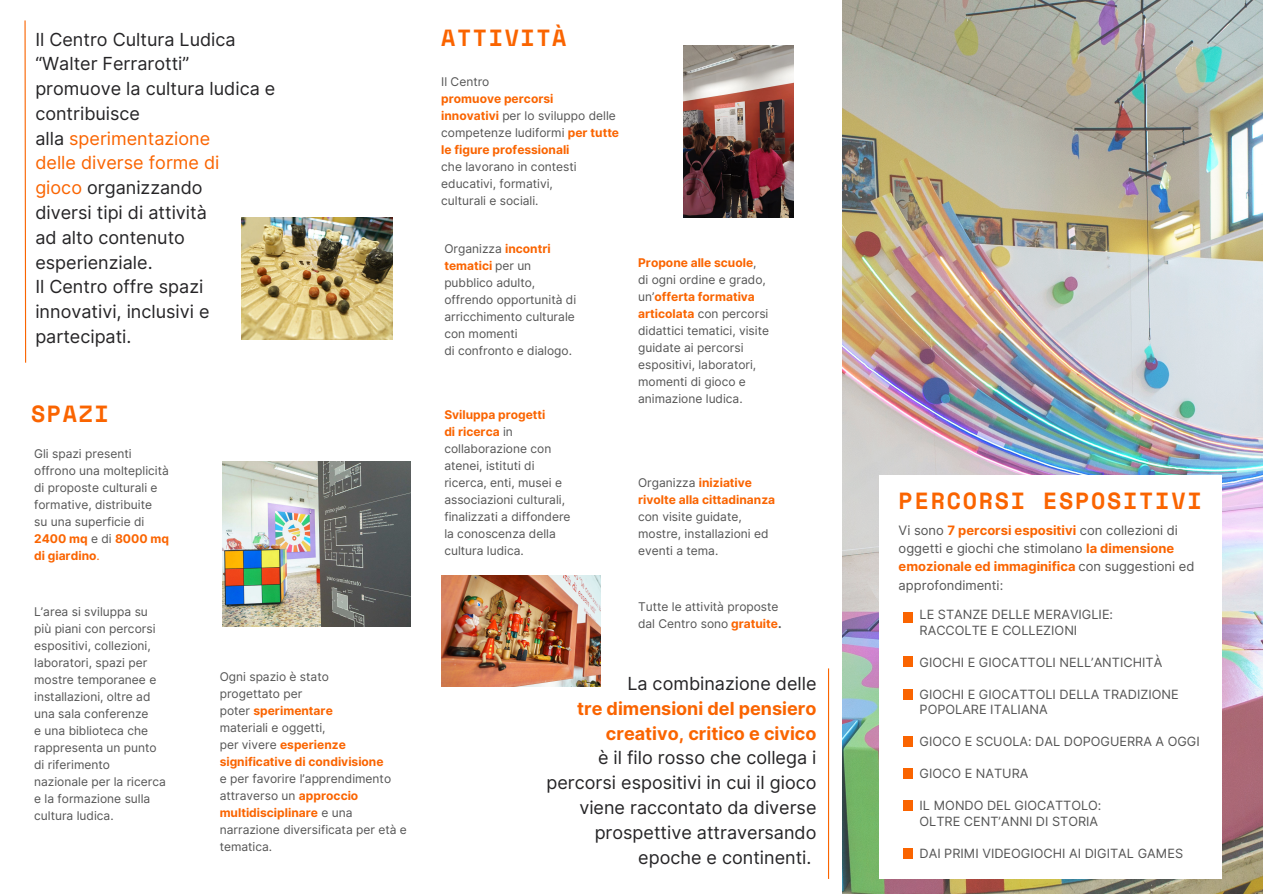
<style>
.page{position:relative;width:1263px;height:894px;background:#fff}
.page>*{position:absolute;margin:0;border:0;box-sizing:border-box;transform-origin:0 0}
.t1{font:700 23.25px "Space Mono";letter-spacing:.075em;color:#fa6400}
.t2{font:18px/24.8px "Inter";color:#252426}
.t3{font:700 18px "Inter";color:#fa6400}
.t4{font:18px "Inter";color:#fa6400}
.t5{font:12.9px/18.3px "Inter";color:#545454}
.t6{font:12.75px/15.9px "Inter";color:#545454}
.t7{font:12px/17px "Inter";color:#545454}
.t8{font:700 12px "Inter";color:#fa6400}
.s1{color:#252426}
.s2{color:#fa6400}
.s3{font-weight:400;color:#545454}
.s4{font-weight:400}
.s5{font-weight:700;color:#fa6400}
.s6{font-weight:700}
</style>
<div class="page">
<img style="left:842px;top:0;width:421px;height:893px">
<svg style="left:24px;top:20px;width:3px;height:343px"></svg>
<img style="left:242px;top:217px;width:150px;height:122px">
<img style="left:223px;top:461px;width:188px;height:165px">
<img style="left:683px;top:45px;width:111px;height:172px">
<hr style="left:828px;top:668px;width:1px;height:210px;background:#fa6400">
<img style="left:441px;top:575px;width:160px;height:111px">
<div style="left:880px;top:475px;width:341px;height:403px;background:#fff"></div>
<div style="left:903px;top:612px;width:9px;height:10px;background:#fa6400"></div>
<div style="left:903px;top:656px;width:9px;height:10px;background:#fa6400"></div>
<div style="left:903px;top:688px;width:9px;height:11px;background:#fa6400"></div>
<div style="left:903px;top:736px;width:9px;height:10px;background:#fa6400"></div>
<div style="left:903px;top:768px;width:9px;height:10px;background:#fa6400"></div>
<div style="left:903px;top:800px;width:9px;height:10px;background:#fa6400"></div>
<div style="left:903px;top:847px;width:9px;height:11px;background:#fa6400"></div>
<p class="t2" style="left:35px;top:27px;width:202px">Il Centro Cultura Ludica “Walter Ferrarotti”</p>
<p class="t2" style="left:35px;top:76px;width:242px">promuove la cultura ludica e</p>
<p class="t2" style="left:35px;top:101px;width:106px">contribuisce</p>
<p class="t4" style="left:35px;top:127px;width:176px"><span class="s1">alla</span> sperimentazione</p>
<p class="t4" style="left:35px;top:152px;width:186px">delle diverse forme di</p>
<p class="t2" style="left:35px;top:175px;width:169px"><span class="s2">gioco</span> organizzando</p>
<p class="t2" style="left:35px;top:200px;width:173px">diversi tipi di attività</p>
<p class="t2" style="left:35px;top:225px;width:151px">ad alto contenuto</p>
<p class="t2" style="left:35px;top:249px;width:119px">esperienziale.</p>
<p class="t2" style="left:35px;top:274px;width:169px">Il Centro offre spazi</p>
<p class="t2" style="left:35px;top:299px;width:176px">innovativi, inclusivi e</p>
<p class="t2" style="left:35px;top:324px;width:98px">partecipati.</p>
<p class="t1" style="left:31px;top:396px;width:79px">SPAZI</p>
<p class="t7" style="left:34px;top:445px;width:99px">Gli spazi presenti</p>
<p class="t7" style="left:34px;top:462px;width:136px">offrono una molteplicità</p>
<p class="t7" style="left:34px;top:479px;width:125px">di proposte culturali e</p>
<p class="t7" style="left:34px;top:496px;width:119px">formative, distribuite</p>
<p class="t7" style="left:34px;top:513px;width:112px">su una superficie di</p>
<p class="t8" style="left:34px;top:531px;width:136px">2400 mq <span class="s3">e di</span> 8000 mq</p>
<p class="t8" style="left:34px;top:548px;width:67px">di giardino<span class="s4">.</span></p>
<p class="t7" style="left:34px;top:602px;width:115px">L’area si sviluppa su</p>
<p class="t7" style="left:34px;top:619px;width:123px">più piani con percorsi</p>
<p class="t7" style="left:34px;top:636px;width:118px">espositivi, collezioni,</p>
<p class="t7" style="left:34px;top:653px;width:115px">laboratori, spazi per</p>
<p class="t7" style="left:34px;top:670px;width:124px">mostre temporanee e</p>
<p class="t7" style="left:34px;top:687px;width:118px">installazioni, oltre ad</p>
<p class="t7" style="left:34px;top:704px;width:116px">una sala conferenze</p>
<p class="t7" style="left:34px;top:721px;width:116px">e una biblioteca che</p>
<p class="t7" style="left:34px;top:738px;width:124px">rappresenta un punto</p>
<p class="t7" style="left:34px;top:755px;width:77px">di riferimento</p>
<p class="t7" style="left:34px;top:772px;width:133px">nazionale per la ricerca</p>
<p class="t7" style="left:34px;top:789px;width:118px">e la formazione sulla</p>
<p class="t7" style="left:34px;top:806px;width:81px">cultura ludica.</p>
<p class="t7" style="left:220px;top:667px;width:111px">Ogni spazio è stato</p>
<p class="t7" style="left:220px;top:684px;width:84px">progettato per</p>
<p class="t8" style="left:220px;top:703px;width:115px"><span class="s3">poter</span> sperimentare</p>
<p class="t7" style="left:220px;top:718px;width:107px">materiali e oggetti,</p>
<p class="t8" style="left:220px;top:737px;width:128px"><span class="s3">per vivere</span> esperienze</p>
<p class="t8" style="left:220px;top:753px;width:165px">significative di condivisione</p>
<p class="t7" style="left:220px;top:769px;width:173px">e per favorire l’apprendimento</p>
<p class="t7" style="left:220px;top:786px;width:140px">attraverso un <span class="s5">approccio</span></p>
<p class="t8" style="left:220px;top:804px;width:134px">multidisciplinare <span class="s3">e una</span></p>
<p class="t7" style="left:220px;top:820px;width:189px">narrazione diversificata per età e tematica.</p>
<p class="t1" style="left:441px;top:20px;width:127px">ATTIVITÀ</p>
<p class="t7" style="left:441px;top:73px;width:50px">Il Centro</p>
<p class="t8" style="left:441px;top:91px;width:114px">promuove percorsi</p>
<p class="t7" style="left:441px;top:107px;width:176px"><span class="s5">innovativi</span> per lo sviluppo delle</p>
<p class="t7" style="left:441px;top:124px;width:179px">competenze ludiformi <span class="s5">per tutte</span></p>
<p class="t8" style="left:441px;top:142px;width:130px">le figure professionali</p>
<p class="t7" style="left:441px;top:158px;width:137px">che lavorano in contesti educativi, formativi,</p>
<p class="t7" style="left:441px;top:192px;width:99px">culturali e sociali.</p>
<p class="t7" style="left:444px;top:240px;width:108px">Organizza <span class="s5">incontri</span></p>
<p class="t8" style="left:444px;top:259px;width:88px">tematici <span class="s3">per un</span></p>
<p class="t7" style="left:444px;top:274px;width:92px">pubblico adulto,</p>
<p class="t7" style="left:444px;top:291px;width:133px">offrendo opportunità di</p>
<p class="t7" style="left:444px;top:308px;width:132px">arricchimento culturale</p>
<p class="t7" style="left:444px;top:325px;width:75px">con momenti</p>
<p class="t7" style="left:444px;top:342px;width:129px">di confronto e dialogo.</p>
<p class="t8" style="left:444px;top:407px;width:103px">Sviluppa progetti</p>
<p class="t8" style="left:444px;top:424px;width:70px">di ricerca <span class="s3">in</span></p>
<p class="t7" style="left:444px;top:439px;width:109px">collaborazione con</p>
<p class="t7" style="left:444px;top:456px;width:92px">atenei, istituti di</p>
<p class="t7" style="left:444px;top:473px;width:119px">ricerca, enti, musei e</p>
<p class="t7" style="left:444px;top:490px;width:122px">associazioni culturali,</p>
<p class="t7" style="left:444px;top:507px;width:128px">finalizzati a diffondere</p>
<p class="t7" style="left:444px;top:524px;width:113px">la conoscenza della</p>
<p class="t7" style="left:444px;top:541px;width:81px">cultura ludica.</p>
<p class="t8" style="left:638px;top:255px;width:120px">Propone alle scuole<span class="s3">,</span></p>
<p class="t7" style="left:638px;top:271px;width:129px">di ogni ordine e grado,</p>
<p class="t8" style="left:638px;top:289px;width:118px"><span class="s3">un’</span>offerta formativa</p>
<p class="t7" style="left:638px;top:305px;width:132px"><span class="s5">articolata</span> con percorsi</p>
<p class="t7" style="left:638px;top:322px;width:132px">didattici tematici, visite</p>
<p class="t7" style="left:638px;top:339px;width:107px">guidate ai percorsi</p>
<p class="t7" style="left:638px;top:356px;width:120px">espositivi, laboratori,</p>
<p class="t7" style="left:638px;top:373px;width:109px">momenti di gioco e</p>
<p class="t7" style="left:638px;top:390px;width:106px">animazione ludica.</p>
<p class="t8" style="left:638px;top:475px;width:115px"><span class="s3">Organizza</span> iniziative</p>
<p class="t8" style="left:638px;top:492px;width:139px">rivolte alla cittadinanza</p>
<p class="t7" style="left:638px;top:508px;width:105px">con visite guidate,</p>
<p class="t7" style="left:638px;top:525px;width:132px">mostre, installazioni ed</p>
<p class="t7" style="left:638px;top:542px;width:82px">eventi a tema.</p>
<p class="t7" style="left:638px;top:598px;width:145px">Tutte le attività proposte dal Centro sono <span class="s5">gratuite</span><span class="s6">.</span></p>
<p class="t2" style="left:627px;top:671px;width:191px">La combinazione delle</p>
<p class="t3" style="left:577px;top:697px;width:241px">tre dimensioni del pensiero</p>
<p class="t3" style="left:606px;top:722px;width:212px">creativo, critico e civico</p>
<p class="t2" style="left:598px;top:745px;width:220px">è il filo rosso che collega i</p>
<p class="t2" style="left:546px;top:770px;width:271px">percorsi espositivi in cui il gioco</p>
<p class="t2" style="left:579px;top:794px;width:239px">viene raccontato da diverse</p>
<p class="t2" style="left:595px;top:819px;width:223px">prospettive attraversando</p>
<p class="t2" style="left:638px;top:844px;width:175px">epoche e continenti.</p>
<p class="t1" style="left:899px;top:482px;width:305px">PERCORSI ESPOSITIVI</p>
<p class="t5" style="left:899px;top:520px;width:297px">Vi sono <span class="s5">7 percorsi espositivi</span> con collezioni di oggetti e giochi che stimolano <span class="s5">la dimensione emozionale ed immaginifica</span> con suggestioni ed approfondimenti:</p>
<p class="t6" style="left:919px;top:606px;width:195px">LE STANZE DELLE MERAVIGLIE:</p>
<p class="t6" style="left:919px;top:622px;width:159px">RACCOLTE E COLLEZIONI</p>
<p class="t6" style="left:919px;top:653px;width:244px">GIOCHI E GIOCATTOLI NELL’ANTICHITÀ</p>
<p class="t6" style="left:919px;top:685px;width:261px">GIOCHI E GIOCATTOLI DELLA TRADIZIONE<br>POPOLARE ITALIANA</p>
<p class="t6" style="left:919px;top:733px;width:282px">GIOCO E SCUOLA: DAL DOPOGUERRA A OGGI</p>
<p class="t6" style="left:919px;top:765px;width:110px">GIOCO E NATURA</p>
<p class="t6" style="left:919px;top:797px;width:183px">IL MONDO DEL GIOCATTOLO:</p>
<p class="t6" style="left:919px;top:813px;width:180px">OLTRE CENT’ANNI DI STORIA</p>
<p class="t6" style="left:919px;top:845px;width:265px">DAI PRIMI VIDEOGIOCHI AI DIGITAL GAMES</p>
</div>
